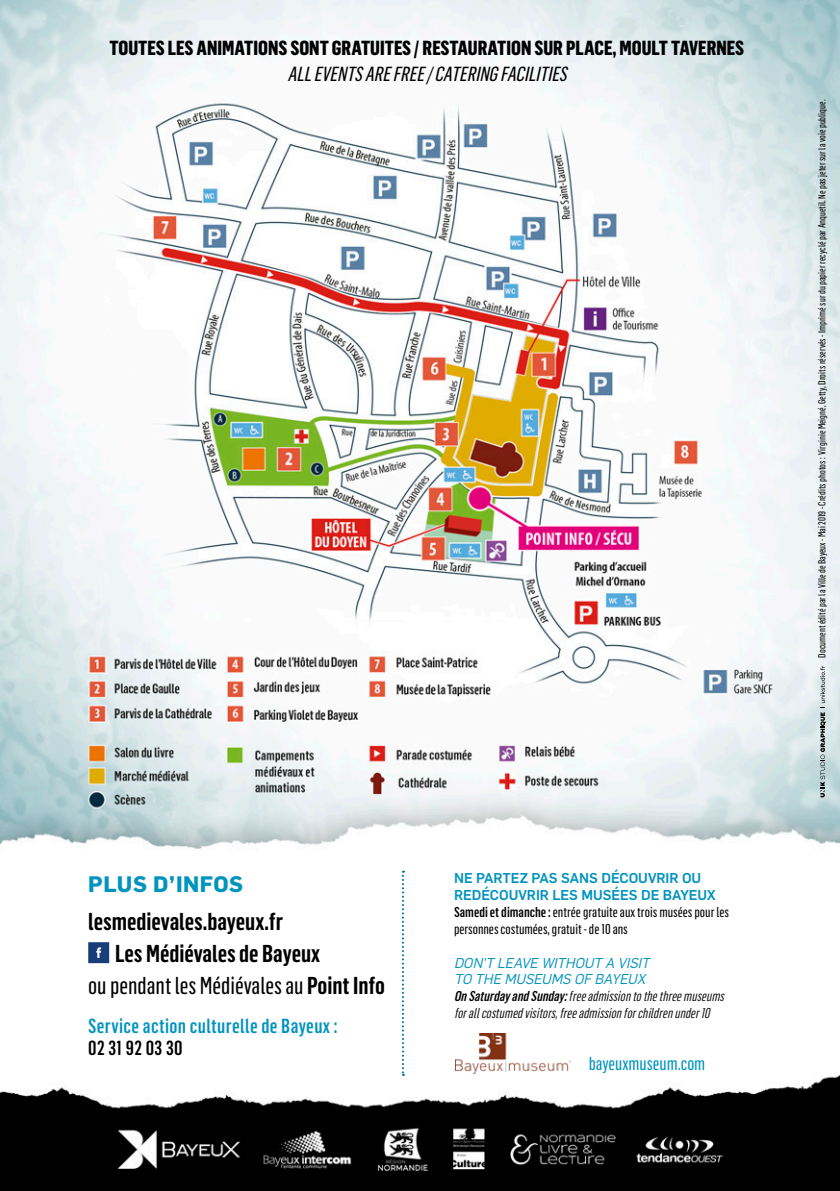
<style>
.page{position:relative;width:840px;height:1191px;background:#fff}
.page>*{position:absolute;margin:0;border:0;box-sizing:border-box;transform-origin:0 0}
.t1{font:600 24px/32px "Flama Condensed";color:#000}
.t2{font:24px "Flama Condensed Basic";color:#000}
.t3{font:700 22px "Flama";letter-spacing:.025em;color:#0094be}
.t4{font:800 20px "Flama Condensed";color:#000}
.t5{font:italic 20px "Flama Condensed Basic";color:#000}
.t6{font:500 20px "Flama Condensed";letter-spacing:.02em;color:#0094be}
.t7{font:500 20px "Flama Condensed";letter-spacing:.02em;color:#000}
.t8{font:18.4px "Flama Condensed Basic";color:#0094be}
.t9{font:italic 14px/16.8px "Flama Condensed";color:#000}
.t10{font:14px/16.8px "Flama Condensed Basic";color:#000}
.t11{font:500 14px/16.8px "Flama";color:#0094be}
.t12{font:italic 14px/16.8px "Flama";color:#0094be}
.t13{font:10px "Flama Condensed Basic";color:#000}
.s1{font-family:"Flama Condensed";font-weight:600}
.s2{font-family:"Flama Condensed";font-weight:500}
.s3{font-weight:500}
</style>
<div class="page">
<img style="left:0;top:0;width:839px;height:1191px">
<svg style="left:88px;top:942px;width:21px;height:21px"></svg>
<img style="left:455px;top:1033px;width:115px;height:40px">
<svg style="left:819px;top:666px;width:6px;height:131px"></svg>
<svg style="left:402px;top:870px;width:2px;height:205px"></svg>
<h3 class="t4" style="left:110px;top:35px;width:635px">TOUTES LES ANIMATIONS SONT GRATUITES / RESTAURATION SUR PLACE, MOULT TAVERNES</h3>
<h3 class="t5" style="left:287px;top:62px;width:285px">ALLEVENTSAREFREE/ CATERINGFACILITIES</h3>
<p class="t13" style="left:815px;top:657px;width:559px;rotate:-90deg">Document édité par la Ville de Bayeux - Mai 2019 - Crédits photos : Virginie Meigné, Getty, Droits réservés - Imprimé sur du papier recyclé par Anquetil. Ne pas jeter sur la voie publique.</p>
<h2 class="t3" style="left:88px;top:868px;width:156px">PLUS D’INFOS</h2>
<h1 class="t1" style="left:115px;top:905px;width:206px;text-indent:-27px">lesmedievales.bayeux.fr<br>Les Médiévales de Bayeux</h1>
<h1 class="t2" style="left:88px;top:970px;width:298px">ou pendant les Médiévales au <span class="s1">Point Info</span></h1>
<h3 class="t6" style="left:88px;top:1013px;width:251px">Service action culturelle de Bayeux :</h3>
<h3 class="t7" style="left:88px;top:1035px;width:96px">02 31 92 03 30</h3>
<h3 class="t11" style="left:454px;top:869px;width:263px">NE PARTEZ PAS SANS DÉCOUVRIR OU<br>REDÉCOUVRIR LES MUSÉES DE BAYEUX</h3>
<h3 class="t10" style="left:454px;top:903px;width:276px"><span class="s2">Samedi et dimanche :</span> entrée gratuite aux trois musées pour les personnes costumées, gratuit - de 10 ans</h3>
<h3 class="t12" style="left:454px;top:953px;width:200px">DON'T LEAVE WITHOUT A VISIT<br>TO THE MUSEUMS OF BAYEUX</h3>
<h3 class="t9" style="left:454px;top:987px;width:275px"><span class="s3">OnSaturdayandSunday:</span>freeadmissiontothethreemuseums forallcostumedvisitors,freeadmissionforchildrenunder10</h3>
<h3 class="t8" style="left:588px;top:1051px;width:118px">bayeuxmuseum.com</h3>
</div>
